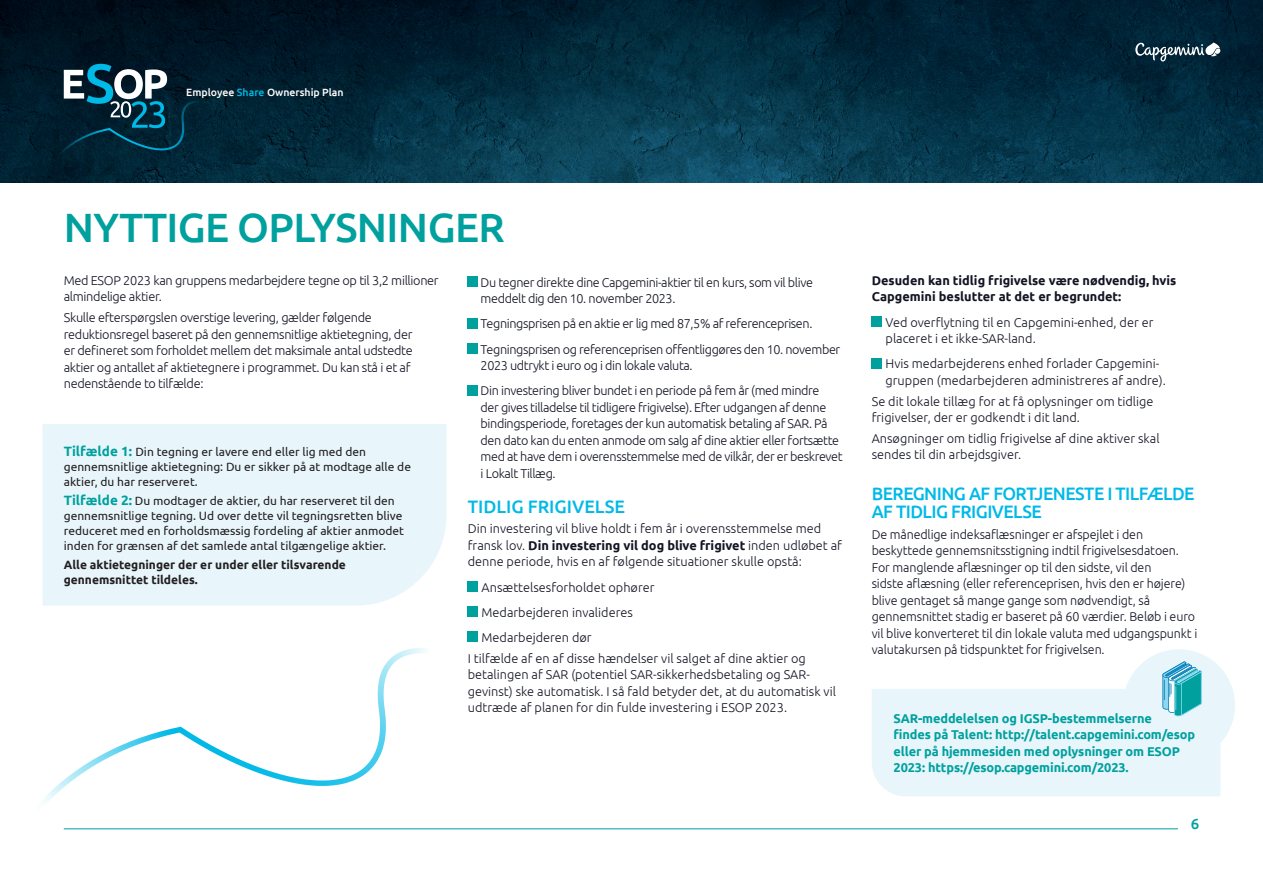
<style>
.page{position:relative;width:1263px;height:893px;background:#fff}
.page>*{position:absolute;margin:0;border:0;box-sizing:border-box;transform-origin:0 0}
.t1{font:500 40.95px "Ubuntu";letter-spacing:-.015em;color:#00a09e}
.t2{font:500 18px/18px "Ubuntu";letter-spacing:-.03em;color:#00b9e7}
.t3{font:500 18px "Ubuntu";color:#00b9e7}
.t4{font:500 15px "Ubuntu";color:#00a09e}
.t5{font:300 12.75px/16.5px "Ubuntu";letter-spacing:-.01em;color:#121423}
.t6{font:300 12.75px/16.5px "Ubuntu";letter-spacing:-.03em;color:#121423}
.t7{font:700 12.75px/16.5px "Ubuntu";letter-spacing:-.01em;color:#00a09e}
.t8{font:700 12.75px/16.5px "Ubuntu";color:#121423}
.t9{font:12px/15px "Ubuntu";color:#231f20}
.t10{font:700 12px/15px "Ubuntu";color:#231f20}
.t11{font:500 10.5px "Ubuntu";color:#fff}
.s1{color:#00b9e7}
.s2{font-weight:700;font-size:13.5px;color:#00a09e}
.s3{font-weight:700}
</style>
<div class="page">
<img style="left:0;top:0;width:1263px;height:182px">
<div style="left:43px;top:424px;width:403px;height:182px;background:#e8f6fc"></div>
<svg style="left:48px;top:64px;width:147px;height:103px;background:#173d4d"></svg>
<div style="left:468px;top:581px;width:10px;height:11px;background:#00a09e"></div>
<div style="left:468px;top:607px;width:10px;height:10px;background:#00a09e"></div>
<div style="left:468px;top:632px;width:10px;height:10px;background:#00a09e"></div>
<div style="left:468px;top:276px;width:10px;height:11px;background:#00a09e"></div>
<div style="left:468px;top:318px;width:10px;height:10px;background:#00a09e"></div>
<div style="left:468px;top:343px;width:10px;height:11px;background:#00a09e"></div>
<div style="left:468px;top:385px;width:10px;height:10px;background:#00a09e"></div>
<div style="left:872px;top:316px;width:10px;height:11px;background:#00a09e"></div>
<div style="left:872px;top:358px;width:10px;height:10px;background:#00a09e"></div>
<div style="left:1123px;top:649px;width:112px;height:112px;background:#e8f6fc;border-radius:50%"></div>
<svg style="left:872px;top:661px;width:348px;height:135px"></svg>
<svg style="left:1135px;top:43px;width:85px;height:18px"></svg>
<hr style="left:64px;top:828px;width:1114px;height:1px;background:#00a09e">
<svg style="left:43px;top:648px;width:372px;height:182px"></svg>
<p class="t11" style="left:186px;top:86px;width:159px">Employee <span class="s1">Share</span> Ownership Plan</p>
<p class="t1" style="left:64px;top:201px;width:442px">NYTTIGE OPLYSNINGER</p>
<p class="t5" style="left:64px;top:272px;width:376px">Med ESOP 2023 kan gruppens medarbejdere tegne op til 3,2 millioner almindelige aktier.</p>
<p class="t5" style="left:64px;top:309px;width:350px">Skulle efterspørgslen overstige levering, gælder følgende reduktionsregel baseret på den gennemsnitlige aktietegning, der er defineret som forholdet mellem det maksimale antal udstedte aktier og antallet af aktietegnere i programmet. Du kan stå i et af nedenstående to tilfælde:</p>
<p class="t8" style="left:872px;top:272px;width:306px">Desuden kan tidlig frigivelse være nødvendig, hvis<br>Capgemini beslutter at det er begrundet:</p>
<p class="t5" style="left:885px;top:313px;width:269px">Ved overflytning til en Capgemini-enhed, der er placeret i et ikke-SAR-land.</p>
<p class="t5" style="left:885px;top:355px;width:282px">Hvis medarbejderens enhed forlader Capgemini&shy;gruppen (medarbejderen administreres af andre).</p>
<p class="t5" style="left:872px;top:393px;width:283px">Se dit lokale tillæg for at få oplysninger om tidlige frigivelser, der er godkendt i dit land.</p>
<p class="t5" style="left:872px;top:430px;width:289px">Ansøgninger om tidlig frigivelse af dine aktiver skal</p>
<p class="t6" style="left:481px;top:273px;width:334px">Du tegner direkte dine Capgemini-aktier til en kurs, som vil blive meddelt dig den 10. november 2023.</p>
<p class="t6" style="left:481px;top:315px;width:333px">Tegningsprisen på en aktie er lig med 87,5% af referenceprisen.</p>
<p class="t6" style="left:481px;top:340px;width:361px">Tegningsprisen og referenceprisen offentliggøres den 10. november<br>2023 udtrykt i euro og i din lokale valuta.</p>
<p class="t6" style="left:481px;top:382px;width:363px">Din investering bliver bundet i en periode på fem år (med mindre<br>der gives tilladelse til tidligere frigivelse). Efter udgangen af denne bindingsperiode, foretages der kun automatisk betaling af SAR. På den dato kan du enten anmode om salg af dine aktier eller fortsætte med at have dem i overensstemmelse med de vilkår, der er beskrevet i Lokalt Tillæg.</p>
<p class="t9" style="left:64px;top:444px;width:304px"><span class="s2">Tilfælde 1:</span> Din tegning er lavere end eller lig med den</p>
<p class="t5" style="left:872px;top:446px;width:151px">sendes til din arbejdsgiver.</p>
<p class="t9" style="left:64px;top:459px;width:349px">gennemsnitlige aktietegning: Du er sikker på at modtage alle de aktier, du har reserveret.</p>
<p class="t9" style="left:64px;top:493px;width:342px"><span class="s2">Tilfælde 2:</span> Du modtager de aktier, du har reserveret til den gennemsnitlige tegning. Ud over dette vil tegningsretten blive reduceret med en forholdsmæssig fordeling af aktier anmodet inden for grænsen af det samlede antal tilgængelige aktier.</p>
<p class="t10" style="left:64px;top:557px;width:284px">Alle aktietegninger der er under eller tilsvarende gennemsnittet tildeles.</p>
<p class="t2" style="left:872px;top:484px;width:324px">BEREGNING AF FORTJENESTE I TILFÆLDE<br>AF TIDLIG FRIGIVELSE</p>
<p class="t5" style="left:872px;top:525px;width:327px">De månedlige indeksaflæsninger er afspejlet i den beskyttede gennemsnitsstigning indtil frigivelsesdatoen.<br>For manglende aflæsninger op til den sidste, vil den<br>sidste aflæsning (eller referenceprisen, hvis den er højere) blive gentaget så mange gange som nødvendigt, så gennemsnittet stadig er baseret på 60 værdier. Beløb i euro vil blive konverteret til din lokale valuta med udgangspunkt i valutakursen på tidspunktet for frigivelsen.</p>
<p class="t3" style="left:468px;top:495px;width:159px">TIDLIG FRIGIVELSE</p>
<p class="t5" style="left:468px;top:520px;width:376px">Din investering vil blive holdt i fem år i overensstemmelse med fransk lov. <span class="s3">Din investering vil dog blive frigivet</span> inden udløbet af denne periode, hvis en af følgende situationer skulle opstå:</p>
<p class="t5" style="left:482px;top:578px;width:175px">Ansættelsesforholdet ophører</p>
<p class="t5" style="left:482px;top:604px;width:153px">Medarbejderen invalideres</p>
<p class="t5" style="left:482px;top:629px;width:112px">Medarbejderen dør</p>
<p class="t5" style="left:468px;top:650px;width:370px">I tilfælde af en af disse hændelser vil salget af dine aktier og betalingen af SAR (potentiel SAR-sikkerhedsbetaling og SAR&shy;gevinst) ske automatisk. I så fald betyder det, at du automatisk vil udtræde af planen for din fulde investering i ESOP 2023.</p>
<p class="t7" style="left:894px;top:710px;width:303px">SAR-meddelelsen og IGSP-bestemmelserne<br>findes på Talent: http://talent.capgemini.com/esop eller på hjemmesiden med oplysninger om ESOP 2023: https://esop.capgemini.com/2023.</p>
<p class="t4" style="left:1191px;top:814px;width:10px">6</p>
</div>
